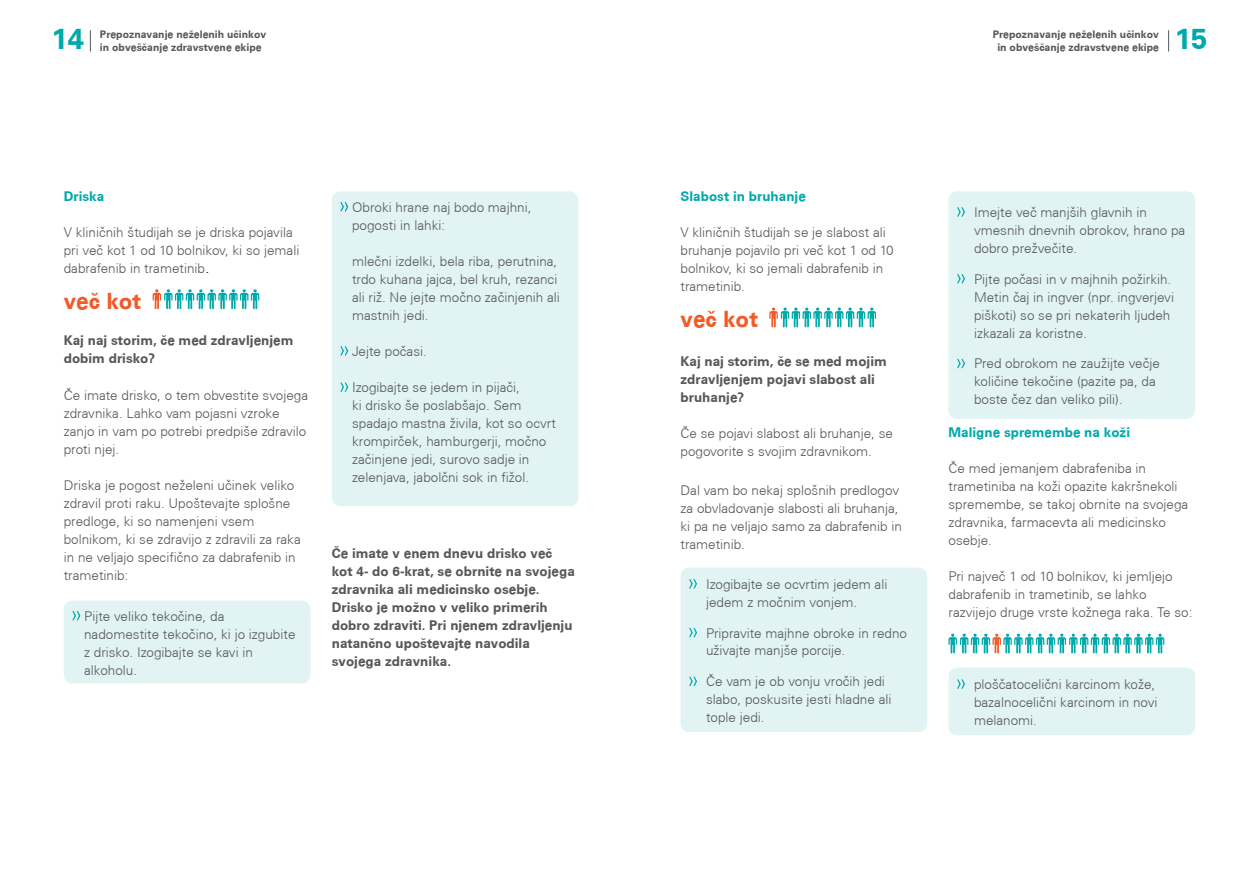
<style>
.page{position:relative;width:1259px;height:893px;background:#fff}
.page>*{position:absolute;margin:0;border:0;box-sizing:border-box;transform-origin:0 0}
.t1{font:700 29.25px "Univers CE";color:#00a9ab}
.t2{font:700 22.5px "Univers CE";color:#f15b2a}
.t3{font:300 13.5px/18px "Univers CE";color:#57585a}
.t4{font:700 13.5px/18px "Univers CE";color:#57585a}
.t5{font:700 13.5px "Univers CE";color:#00a9ab}
.t6{font:700 10.5px/13.2px "Univers CE";color:#57585a}
.s1{font-size:16.5px;color:#231f20}
</style>
<div class="page">
<svg style="left:90px;top:30px;width:1px;height:21px"></svg>
<svg style="left:1168px;top:30px;width:1px;height:21px"></svg>
<div style="left:332px;top:191px;width:246px;height:315px;background:#e2f3f4;border-radius:9px"></div>
<svg style="left:340px;top:202px;width:8px;height:9px"></svg>
<svg style="left:340px;top:346px;width:8px;height:10px"></svg>
<svg style="left:340px;top:382px;width:8px;height:10px"></svg>
<div style="left:64px;top:601px;width:246px;height:82px;background:#e2f3f4;border-radius:9px"></div>
<svg style="left:72px;top:611px;width:8px;height:9px"></svg>
<svg style="left:153px;top:289px;width:106px;height:20px"></svg>
<svg style="left:769px;top:307px;width:107px;height:20px"></svg>
<svg style="left:948px;top:634px;width:216px;height:19px"></svg>
<div style="left:948px;top:668px;width:247px;height:67px;background:#e2f3f4;border-radius:9px"></div>
<svg style="left:957px;top:679px;width:8px;height:10px"></svg>
<div style="left:680px;top:568px;width:247px;height:164px;background:#e2f3f4;border-radius:9px"></div>
<svg style="left:689px;top:579px;width:8px;height:9px"></svg>
<svg style="left:689px;top:628px;width:8px;height:9px"></svg>
<svg style="left:689px;top:677px;width:8px;height:9px"></svg>
<div style="left:948px;top:191px;width:247px;height:228px;background:#e2f3f4;border-radius:9px"></div>
<svg style="left:957px;top:207px;width:8px;height:10px"></svg>
<svg style="left:957px;top:274px;width:8px;height:9px"></svg>
<svg style="left:957px;top:359px;width:8px;height:9px"></svg>
<h1 class="t1" style="left:51px;top:22px;width:34px">14</h1>
<h1 class="t1" style="left:1175px;top:22px;width:34px">15</h1>
<p class="t6" style="left:100px;top:28px;width:168px">Prepoznavanje neželenih učinkov in obveščanje zdravstvene ekipe</p>
<p class="t6" style="left:992px;top:28px;width:168px;text-align:center">Prepoznavanje neželenih učinkov in obveščanje zdravstvene ekipe</p>
<p class="t5" style="left:64px;top:188px;width:42px">Driska</p>
<p class="t3" style="left:64px;top:224px;width:237px">V kliničnih študijah se je driska pojavila pri več kot 1 od 10 bolnikov, ki so jemali dabrafenib in trametinib<span class="s1">.</span></p>
<h2 class="t2" style="left:64px;top:288px;width:79px">več kot</h2>
<p class="t4" style="left:64px;top:332px;width:231px">Kaj naj storim, če med zdravljenjem dobim drisko?</p>
<p class="t3" style="left:64px;top:386px;width:246px">Če imate drisko, o tem obvestite svojega zdravnika. Lahko vam pojasni vzroke zanjo in vam po potrebi predpiše zdravilo proti njej.</p>
<p class="t3" style="left:64px;top:476px;width:238px">Driska je pogost neželeni učinek veliko zdravil proti raku. Upoštevajte splošne predloge, ki so namenjeni vsem bolnikom, ki se zdravijo z zdravili za raka in ne veljajo specifično za dabrafenib in trametinib:</p>
<p class="t3" style="left:84px;top:607px;width:213px">Pijte veliko tekočine, da nadomestite tekočino, ki jo izgubite z drisko. Izogibajte se kavi in alkoholu.</p>
<p class="t3" style="left:352px;top:198px;width:181px">Obroki hrane naj bodo majhni, pogosti in lahki:</p>
<p class="t3" style="left:352px;top:252px;width:209px">mlečni izdelki, bela riba, perutnina, trdo kuhana jajca, bel kruh, rezanci ali riž. Ne jejte močno začinjenih ali mastnih jedi.</p>
<p class="t3" style="left:352px;top:342px;width:76px">Jejte počasi.</p>
<p class="t3" style="left:352px;top:378px;width:205px">Izogibajte se jedem in pijači,<br>ki drisko še poslabšajo. Sem spadajo mastna živila, kot so ocvrt krompirček, hamburgerji, močno začinjene jedi, surovo sadje in zelenjava, jabolčni sok in fižol.</p>
<p class="t4" style="left:332px;top:545px;width:245px">Če imate v enem dnevu drisko več kot 4- do 6-krat, se obrnite na svojega zdravnika ali medicinsko osebje.<br>Drisko je možno v veliko primerih dobro zdraviti. Pri njenem zdravljenju natančno upoštevajte navodila svojega zdravnika.</p>
<p class="t5" style="left:680px;top:188px;width:127px">Slabost in bruhanje</p>
<p class="t3" style="left:680px;top:224px;width:215px">V kliničnih študijah se je slabost ali bruhanje pojavilo pri več kot 1 od 10 bolnikov, ki so jemali dabrafenib in trametinib.</p>
<h2 class="t2" style="left:680px;top:306px;width:79px">več kot</h2>
<p class="t4" style="left:680px;top:353px;width:208px">Kaj naj storim, če se med mojim zdravljenjem pojavi slabost ali bruhanje?</p>
<p class="t3" style="left:680px;top:425px;width:214px">Če se pojavi slabost ali bruhanje, se pogovorite s svojim zdravnikom.</p>
<p class="t3" style="left:680px;top:481px;width:223px">Dal vam bo nekaj splošnih predlogov za obvladovanje slabosti ali bruhanja, ki pa ne veljajo samo za dabrafenib in trametinib.</p>
<p class="t3" style="left:706px;top:575px;width:183px">Izogibajte se ocvrtim jedem ali jedem z močnim vonjem.</p>
<p class="t3" style="left:706px;top:624px;width:203px">Pripravite majhne obroke in redno uživajte manjše porcije.</p>
<p class="t3" style="left:706px;top:673px;width:187px">Če vam je ob vonju vročih jedi slabo, poskusite jesti hladne ali tople jedi.</p>
<p class="t3" style="left:974px;top:203px;width:213px">Imejte več manjših glavnih in vmesnih dnevnih obrokov, hrano pa dobro prežvečite.</p>
<p class="t3" style="left:974px;top:270px;width:201px">Pijte počasi in v majhnih požirkih.<br>Metin čaj in ingver (npr. ingverjevi piškoti) so se pri nekaterih ljudeh izkazali za koristne.</p>
<p class="t3" style="left:974px;top:355px;width:187px">Pred obrokom ne zaužijte večje količine tekočine (pazite pa, da boste čez dan veliko pili).</p>
<p class="t5" style="left:948px;top:424px;width:183px">Maligne spremembe na koži</p>
<p class="t3" style="left:948px;top:460px;width:241px">Če med jemanjem dabrafeniba in trametiniba na koži opazite kakršnekoli spremembe, se takoj obrnite na svojega zdravnika, farmacevta ali medicinsko osebje.</p>
<p class="t3" style="left:948px;top:568px;width:245px">Pri največ 1 od 10 bolnikov, ki jemljejo dabrafenib in trametinib, se lahko razvijejo druge vrste kožnega raka. Te so:</p>
<p class="t3" style="left:974px;top:675px;width:185px">ploščatocelični karcinom kože, bazalnocelični karcinom in novi melanomi.</p>
</div>
